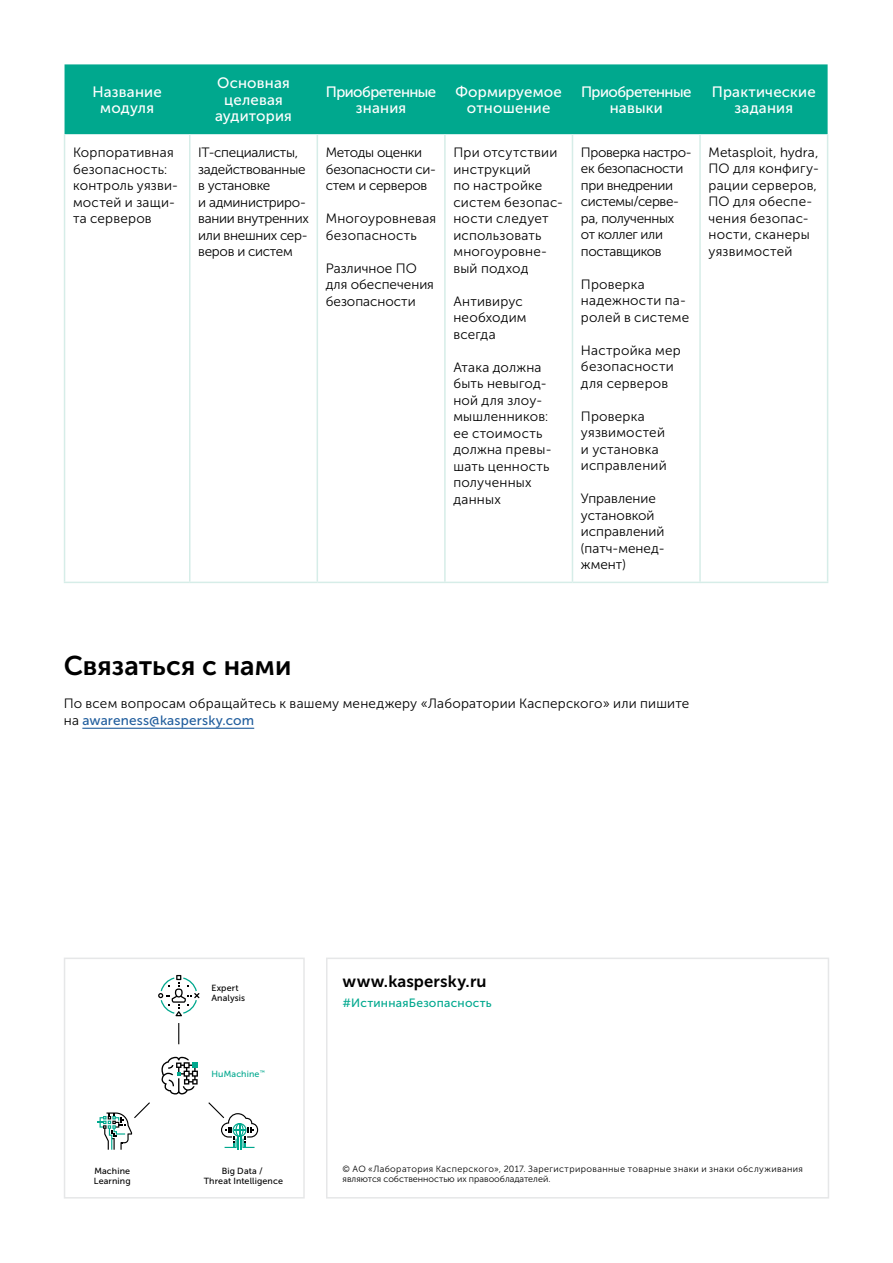
<style>
.page{position:relative;width:893px;height:1263px;background:#fff}
.page>*{position:absolute;margin:0;border:0;box-sizing:border-box;transform-origin:0 0}
.t1{font:27px "Museo Sans Cyrl 700";letter-spacing:.005em;color:#000}
.t2{font:16.5px "Museo Sans Cyrl 700";letter-spacing:.005em;color:#000}
.t3{font:15px/16.5px "Museo Sans Cyrl 500";letter-spacing:.015em;color:#fff;text-align:center}
.t4{font:15px/16.5px "Museo Sans Cyrl 500";letter-spacing:-.035em;color:#fff;text-align:center}
.t5{font:13.5px/16.5px "Museo Sans Cyrl 300";letter-spacing:.015em;color:#000}
.t6{font:13.5px/16.5px "Museo Sans Cyrl 300";letter-spacing:-.02em;color:#000}
.t7{font:13.5px/16.5px "Museo Sans Cyrl 300";letter-spacing:-.025em;color:#000}
.t8{font:13.5px "Museo Sans Cyrl 500";letter-spacing:.015em;color:#215e9e}
.t9{font:12px "Museo Sans Cyrl 500";letter-spacing:.02em;color:#00a88e}
.t10{font:9px/10.5px "Museo Sans Cyrl 300";letter-spacing:.04em;color:#000}
.t11{font:8.85px/10.1px "Museo Sans Cyrl 500";letter-spacing:.015em;color:#000}
.t12{font:8.85px "Museo Sans Cyrl 500";letter-spacing:.02em;color:#00a88e}
.s1{font-family:"Museo Sans Cyrl 300";color:#000}
</style>
<div class="page">
<div style="left:326px;top:957px;width:503px;height:241px;border:2px solid #e6e7e8"></div>
<div style="left:64px;top:957px;width:241px;height:241px;border:2px solid #e6e7e8"></div>
<svg style="left:161px;top:1057px;width:37px;height:37px"></svg>
<svg style="left:158px;top:975px;width:41px;height:41px"></svg>
<svg style="left:208px;top:1102px;width:50px;height:48px"></svg>
<svg style="left:97px;top:1102px;width:53px;height:48px"></svg>
<svg style="left:178px;top:1023px;width:1px;height:21px"></svg>
<hr style="left:82px;top:728px;width:172px;height:1px;background:#215e9e">
<div style="left:65px;top:64px;width:763px;height:70px;background:#00a88e"></div>
<hr style="left:64px;top:134px;width:1px;height:448px;background:#d6ede8">
<hr style="left:189px;top:134px;width:1px;height:448px;background:#d6ede8">
<hr style="left:317px;top:134px;width:1px;height:448px;background:#d6ede8">
<hr style="left:444px;top:134px;width:2px;height:448px;background:#d6ede8">
<hr style="left:572px;top:134px;width:1px;height:448px;background:#d6ede8">
<hr style="left:699px;top:134px;width:2px;height:448px;background:#d6ede8">
<hr style="left:827px;top:134px;width:1px;height:448px;background:#d6ede8">
<hr style="left:64px;top:582px;width:126px;height:1px;background:#d6ede8">
<hr style="left:190px;top:582px;width:127px;height:1px;background:#d6ede8">
<hr style="left:317px;top:582px;width:128px;height:1px;background:#d6ede8">
<hr style="left:445px;top:582px;width:127px;height:1px;background:#d6ede8">
<hr style="left:572px;top:582px;width:128px;height:1px;background:#d6ede8">
<hr style="left:700px;top:582px;width:128px;height:1px;background:#d6ede8">
<p class="t3" style="left:92px;top:83px;width:71px">Название модуля</p>
<p class="t3" style="left:215px;top:75px;width:78px">Основная целевая аудитория</p>
<p class="t4" style="left:326px;top:83px;width:112px">Приобретенные знания</p>
<p class="t3" style="left:455px;top:83px;width:108px">Формируемое отношение</p>
<p class="t4" style="left:581px;top:83px;width:112px">Приобретенные навыки</p>
<p class="t3" style="left:712px;top:83px;width:106px">Практические задания</p>
<p class="t5" style="left:73px;top:144px;width:107px">Корпоративная безопасность: контроль уязви&shy;мостей и защи&shy;та серверов</p>
<p class="t6" style="left:198px;top:144px;width:112px">IT-специалисты, задействованные в установке<br>и администриро&shy;вании внутренних или внешних сер&shy;веров и систем</p>
<p class="t6" style="left:326px;top:144px;width:112px">Методы оценки безопасности си&shy;стем и серверов</p>
<p class="t5" style="left:709px;top:144px;width:112px">Metasploit, hydra,<br>ПО для конфигу&shy;рации серверов,<br>ПО для обеспе&shy;чения безопас&shy;ности, сканеры уязвимостей</p>
<p class="t7" style="left:581px;top:144px;width:112px">Проверка настро&shy;ек безопасности при внедрении системы/серве&shy;ра, полученных от коллег или поставщиков</p>
<p class="t5" style="left:581px;top:276px;width:110px">Проверка надежности па&shy;ролей в системе</p>
<p class="t5" style="left:581px;top:342px;width:101px">Настройка мер безопасности для серверов</p>
<p class="t5" style="left:581px;top:408px;width:87px">Проверка уязвимостей и установка исправлений</p>
<p class="t5" style="left:581px;top:491px;width:85px">Управление установкой исправлений (патч-менед&shy;жмент)</p>
<p class="t5" style="left:453px;top:144px;width:111px">При отсутствии инструкций<br>по настройке систем безопас&shy;ности следует использовать многоуровне&shy;вый подход</p>
<p class="t5" style="left:453px;top:293px;width:75px">Антивирус необходим всегда</p>
<p class="t5" style="left:453px;top:359px;width:100px">Атака должна быть невыгод&shy;ной для злоу&shy;мышленников: ее стоимость должна превы&shy;шать ценность полученных данных</p>
<p class="t5" style="left:326px;top:210px;width:112px">Многоуровневая безопасность</p>
<p class="t5" style="left:326px;top:260px;width:110px">Различное ПО для обеспечения безопасности</p>
<h1 class="t1" style="left:64px;top:651px;width:229px">Связаться с нами</h1>
<p class="t5" style="left:64px;top:695px;width:627px">По всем вопросам обращайтесь к вашему менеджеру «Лаборатории Касперского» или пишите</p>
<p class="t8" style="left:64px;top:712px;width:192px"><span class="s1">на</span> awareness@kaspersky.com</p>
<p class="t11" style="left:94px;top:1166px;width:38px">Machine<br>Learning</p>
<p class="t11" style="left:211px;top:983px;width:35px">Expert<br>Analysis</p>
<p class="t12" style="left:211px;top:1069px;width:55px">HuMachine<sup>™</sup></p>
<p class="t11" style="left:204px;top:1166px;width:81px;text-align:center">Big Data /<br>Threat Intelligence</p>
<p class="t2" style="left:343px;top:972px;width:145px">www.kaspersky.ru</p>
<p class="t9" style="left:343px;top:996px;width:151px">#ИстиннаяБезопасность</p>
<p class="t10" style="left:343px;top:1163px;width:462px">© АО «Лаборатория Касперского», 2017. Зарегистрированные товарные знаки и знаки обслуживания являются собственностью их правообладателей.</p>
</div>
